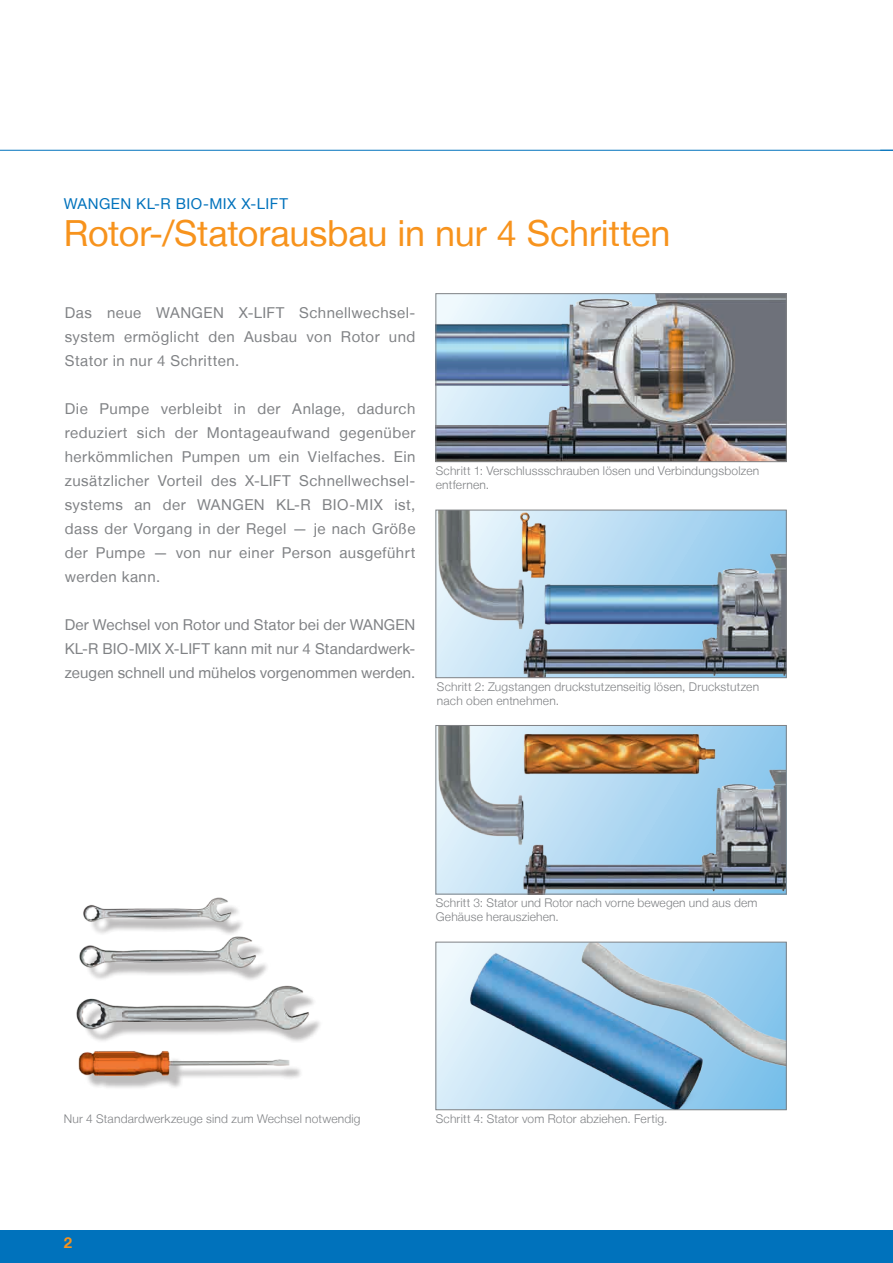
<style>
.page{position:relative;width:893px;height:1263px;background:#fff}
.page>*{position:absolute;margin:0;border:0;box-sizing:border-box;transform-origin:0 0}
.t1{font:36px "Helvetica Neue LT";letter-spacing:-.005em;color:#f7931d}
.t2{font:15px/24px "Helvetica Neue LT";letter-spacing:.03em;color:#808285;text-align:justify}
.t3{font:15px "Helvetica Neue LT";letter-spacing:.03em;color:#0072bc}
.t4{font:700 15px "Helvetica Neue LT";color:#f7931d}
.t5{font:300 12px/14.4px "Helvetica Neue LT";letter-spacing:.015em;color:#808285}
</style>
<div class="page">
<hr style="left:0;top:150px;width:893px;height:1px;background:#0072bc">
<div style="left:0;top:1230px;width:893px;height:33px;background:#0072bc"></div>
<div style="left:83px;top:903px;width:240px;height:187px;background:#231f20;opacity:.3"></div>
<img style="left:76px;top:897px;width:242px;height:186px">
<img style="left:437px;top:512px;width:348px;height:164px">
<div style="left:435px;top:510px;width:352px;height:168px;border:1px solid #808285"></div>
<img style="left:437px;top:727px;width:348px;height:165px">
<div style="left:435px;top:725px;width:352px;height:169px;border:1px solid #808285"></div>
<img style="left:437px;top:944px;width:348px;height:164px">
<div style="left:435px;top:942px;width:352px;height:168px;border:1px solid #808285"></div>
<img style="left:437px;top:295px;width:348px;height:165px">
<div style="left:435px;top:293px;width:352px;height:169px;border:1px solid #808285"></div>
<p class="t3" style="left:64px;top:194px;width:226px">WANGEN KL-R BIO-MIX X-LIFT</p>
<h1 class="t1" style="left:64px;top:212px;width:608px">Rotor-/Statorausbau in nur 4 Schritten</h1>
<p class="t2" style="left:65px;top:300px;width:352px">Das neue WANGEN X-LIFT Schnellwechsel&shy;system ermöglicht den Ausbau von Rotor und Stator in nur 4 Schritten.</p>
<p class="t2" style="left:65px;top:396px;width:352px">Die Pumpe verbleibt in der Anlage, dadurch reduziert sich der Montageaufwand gegenüber herkömmlichen Pumpen um ein Vielfaches. Ein zusätzlicher Vorteil des X-LIFT Schnellwechsel&shy;systems an der WANGEN KL-R BIO-MIX ist, dass der Vorgang in der Regel — je nach Größe der Pumpe — von nur einer Person ausgeführt werden kann.</p>
<p class="t2" style="left:65px;top:612px;width:352px">Der Wechsel von Rotor und Stator bei der WANGEN KL-R BIO-MIX X-LIFT kann mit nur 4 Standardwerk&shy;zeugen schnell und mühelos vorgenommen werden.</p>
<p class="t5" style="left:436px;top:463px;width:325px">Schritt 1: Verschlussschrauben lösen und Verbindungsbolzen entfernen.</p>
<p class="t5" style="left:437px;top:679px;width:324px">Schritt 2: Zugstangen druckstutzenseitig lösen, Druckstutzen nach oben entnehmen.</p>
<p class="t5" style="left:436px;top:895px;width:323px">Schritt 3: Stator und Rotor nach vorne bewegen und aus dem<br>Gehäuse herausziehen.</p>
<p class="t5" style="left:64px;top:1111px;width:298px">Nur 4 Standardwerkzeuge sind zum Wechsel notwendig</p>
<p class="t5" style="left:436px;top:1111px;width:233px">Schritt 4: Stator vom Rotor abziehen. Fertig.</p>
<p class="t4" style="left:64px;top:1233px;width:10px">2</p>
</div>
